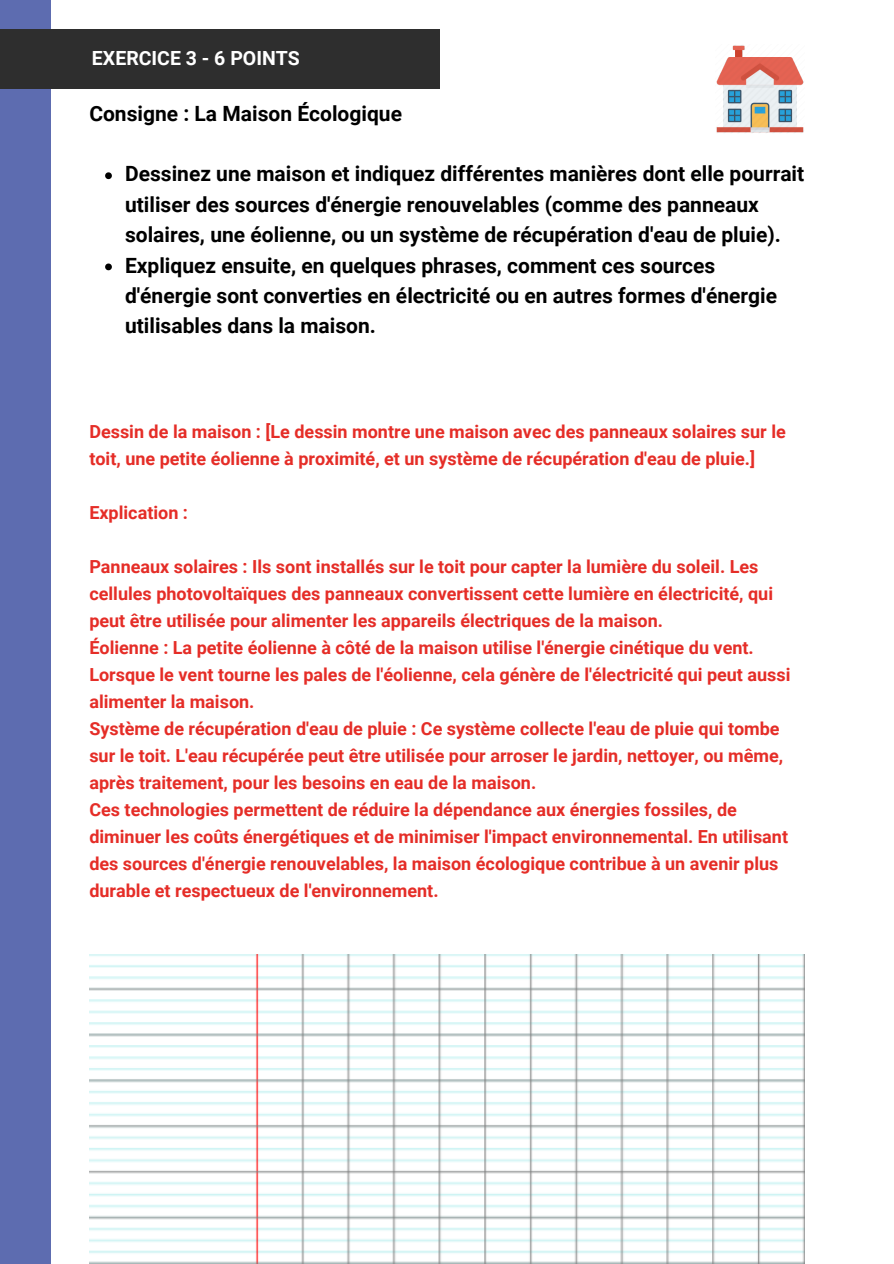
<style>
.page{position:relative;width:894px;height:1264px;background:#fff}
.page>*{position:absolute;margin:0;border:0;box-sizing:border-box;transform-origin:0 0}
.t1{font:700 21px/30.3px "Roboto";color:#000}
.t2{font:700 19.5px "Roboto";color:#fff}
.t3{font:700 18px/27px "Roboto";color:#e52d27}
</style>
<div class="page">
<div style="left:0;top:0;width:51px;height:1263px;background:#5d6cb0"></div>
<div style="left:0;top:30px;width:440px;height:59px;background:#2e2e2e"></div>
<img style="left:89px;top:954px;width:715px;height:309px">
<img style="left:716px;top:45px;width:88px;height:88px">
<svg style="left:105px;top:172px;width:7px;height:7px"></svg>
<svg style="left:105px;top:263px;width:7px;height:7px"></svg>
<h1 class="t2" style="left:92px;top:46px;width:209px">EXERCICE 3 - 6 POINTS</h1>
<p class="t1" style="left:89px;top:98px;width:314px">Consigne : La Maison Écologique</p>
<p class="t1" style="left:125px;top:159px;width:680px">Dessinez une maison et indiquez différentes manières dont elle pourrait utiliser des sources d'énergie renouvelables (comme des panneaux solaires, une éolienne, ou un système de récupération d'eau de pluie).</p>
<p class="t1" style="left:125px;top:250px;width:653px">Expliquez ensuite, en quelques phrases, comment ces sources d'énergie sont converties en électricité ou en autres formes d'énergie utilisables dans la maison.</p>
<p class="t3" style="left:89px;top:418px;width:697px">Dessin de la maison : [Le dessin montre une maison avec des panneaux solaires sur le toit, une petite éolienne à proximité, et un système de récupération d'eau de pluie.]</p>
<p class="t3" style="left:89px;top:499px;width:100px">Explication :</p>
<p class="t3" style="left:89px;top:553px;width:685px">Panneaux solaires : Ils sont installés sur le toit pour capter la lumière du soleil. Les cellules photovoltaïques des panneaux convertissent cette lumière en électricité, qui peut être utilisée pour alimenter les appareils électriques de la maison.</p>
<p class="t3" style="left:89px;top:634px;width:702px">Éolienne : La petite éolienne à côté de la maison utilise l'énergie cinétique du vent.<br>Lorsque le vent tourne les pales de l'éolienne, cela génère de l'électricité qui peut aussi alimenter la maison.</p>
<p class="t3" style="left:89px;top:715px;width:695px">Système de récupération d'eau de pluie : Ce système collecte l'eau de pluie qui tombe sur le toit. L'eau récupérée peut être utilisée pour arroser le jardin, nettoyer, ou même, après traitement, pour les besoins en eau de la maison.</p>
<p class="t3" style="left:89px;top:796px;width:700px">Ces technologies permettent de réduire la dépendance aux énergies fossiles, de diminuer les coûts énergétiques et de minimiser l'impact environnemental. En utilisant des sources d'énergie renouvelables, la maison écologique contribue à un avenir plus durable et respectueux de l'environnement.</p>
</div>
